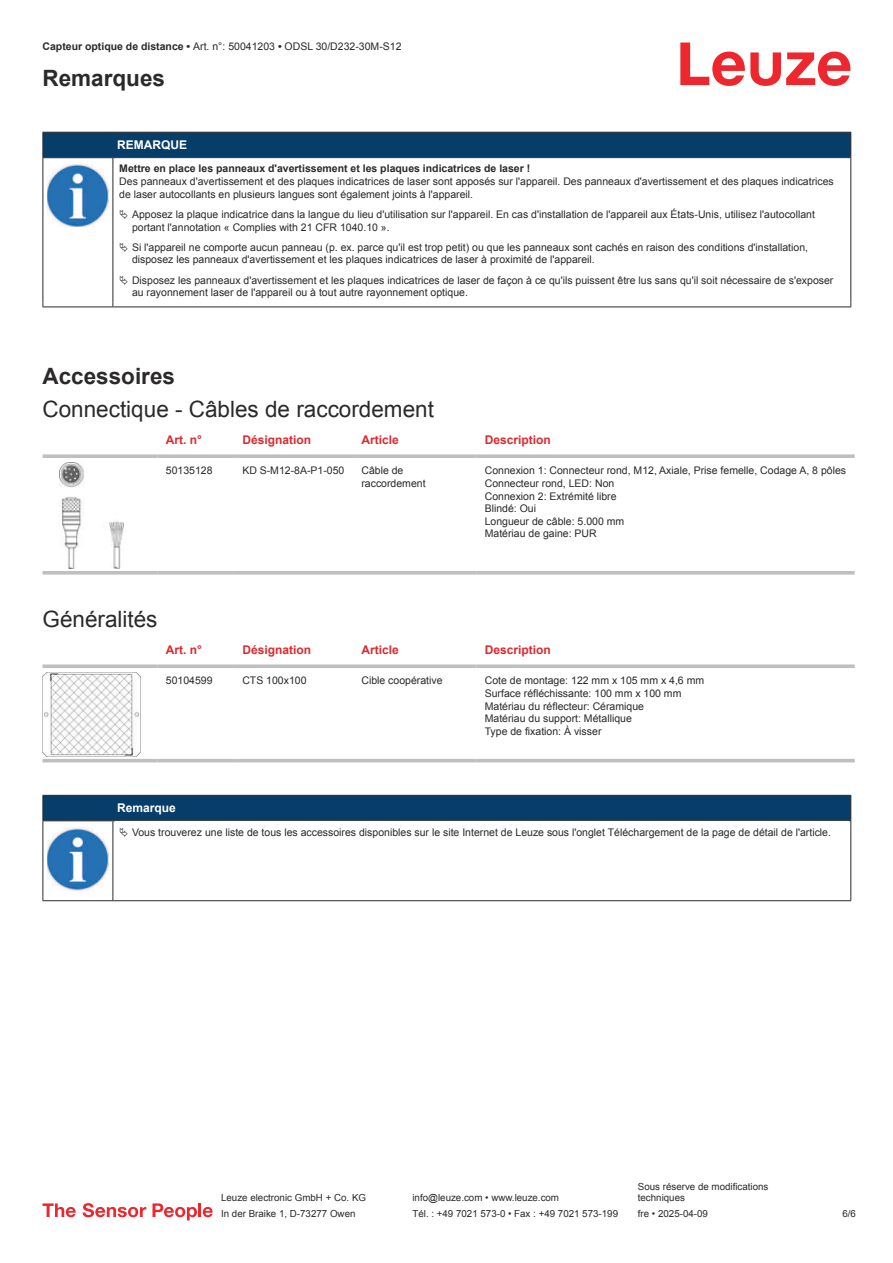
<style>
.page{position:relative;width:893px;height:1263px;background:#fff}
.page>*{position:absolute;margin:0;border:0;box-sizing:border-box;transform-origin:0 0}
.t1{font:22.5px "Arial";color:#2b292a}
.t2{font:700 22.5px "Arial";color:#2b292a}
.t3{font:700 12px "Arial";color:#db2a30}
.t4{font:700 12px "Arial";color:#fff}
.t5{font:10.5px/12.6px "Arial";color:#2b292a}
.t6{font:700 10.5px "Arial";color:#2b292a}
.t7{font:9.75px/11.7px "Arial";color:#2b292a}
.s1{font-weight:700}
</style>
<div class="page">
<svg style="left:680px;top:43px;width:170px;height:43px"></svg>
<svg style="left:43px;top:454px;width:114px;height:4px"></svg>
<svg style="left:157px;top:454px;width:77px;height:4px"></svg>
<svg style="left:234px;top:454px;width:119px;height:4px"></svg>
<svg style="left:353px;top:454px;width:123px;height:4px"></svg>
<svg style="left:476px;top:454px;width:379px;height:4px;background:#c3c5c7"></svg>
<svg style="left:43px;top:571px;width:114px;height:4px"></svg>
<svg style="left:157px;top:571px;width:77px;height:4px"></svg>
<svg style="left:234px;top:571px;width:119px;height:4px"></svg>
<svg style="left:353px;top:571px;width:123px;height:4px"></svg>
<svg style="left:476px;top:571px;width:379px;height:4px;background:#c3c5c7"></svg>
<img style="left:59px;top:462px;width:65px;height:106px">
<svg style="left:43px;top:674px;width:812px;height:89px"></svg>
<svg style="left:43px;top:664px;width:114px;height:4px"></svg>
<svg style="left:157px;top:664px;width:77px;height:4px"></svg>
<svg style="left:234px;top:664px;width:119px;height:4px"></svg>
<svg style="left:353px;top:664px;width:123px;height:4px"></svg>
<svg style="left:476px;top:664px;width:379px;height:4px;background:#c4c6c8"></svg>
<hr style="left:43px;top:759px;width:114px;height:3px;background:#bdbfc1">
<hr style="left:157px;top:759px;width:77px;height:3px;background:#bdbfc1">
<hr style="left:234px;top:759px;width:119px;height:3px;background:#bdbfc1">
<hr style="left:353px;top:759px;width:123px;height:3px;background:#bdbfc1">
<hr style="left:476px;top:759px;width:379px;height:3px;background:#bdbfc1">
<img style="left:43px;top:672px;width:97px;height:84px">
<div style="left:43px;top:795px;width:808px;height:26px;background:#063d69"></div>
<hr style="left:113px;top:820px;width:738px;height:1px;background:#2b292a">
<hr style="left:43px;top:821px;width:1px;height:75px;background:#2b292a">
<hr style="left:113px;top:821px;width:1px;height:75px;background:#2b292a">
<hr style="left:850px;top:821px;width:1px;height:75px;background:#2b292a">
<hr style="left:43px;top:900px;width:70px;height:1px;background:#2b292a">
<hr style="left:113px;top:900px;width:738px;height:1px;background:#2b292a">
<img style="left:47px;top:827px;width:61px;height:63px">
<svg style="left:43px;top:1203px;width:33px;height:14px"></svg>
<svg style="left:83px;top:1203px;width:63px;height:14px"></svg>
<svg style="left:153px;top:1203px;width:44px;height:17px"></svg>
<hr style="left:198px;top:1203px;width:3px;height:14px;background:#ed272d">
<svg style="left:203px;top:1207px;width:10px;height:10px"></svg>
<svg style="left:44px;top:158px;width:806px;height:149px"></svg>
<div style="left:43px;top:132px;width:808px;height:26px;background:#063d69"></div>
<hr style="left:113px;top:157px;width:738px;height:1px;background:#2b292a">
<hr style="left:43px;top:158px;width:1px;height:144px;background:#2b292a">
<hr style="left:113px;top:158px;width:1px;height:144px;background:#2b292a">
<hr style="left:850px;top:158px;width:1px;height:144px;background:#2b292a">
<hr style="left:43px;top:307px;width:70px;height:1px;background:#2b292a">
<hr style="left:113px;top:307px;width:738px;height:1px;background:#2b292a">
<img style="left:47px;top:164px;width:61px;height:63px">
<svg style="left:115px;top:159px;width:734px;height:144px"></svg>
<svg style="left:120px;top:210px;width:8px;height:9px"></svg>
<svg style="left:120px;top:242px;width:8px;height:10px"></svg>
<svg style="left:120px;top:275px;width:8px;height:10px"></svg>
<p class="t5" style="left:43px;top:41px;width:360px"><span class="s1">Capteur optique de distance •</span> Art. n°: 50041203 <span class="s1">•</span> ODSL 30/D232-30M-S12</p>
<h1 class="t2" style="left:43px;top:70px;width:124px">Remarques</h1>
<p class="t4" style="left:117px;top:140px;width:71px">REMARQUE</p>
<p class="t6" style="left:119px;top:165px;width:413px">Mettre en place les panneaux d'avertissement et les plaques indicatrices de laser !</p>
<p class="t5" style="left:119px;top:176px;width:716px">Des panneaux d'avertissement et des plaques indicatrices de laser sont apposés sur l'appareil. Des panneaux d'avertissement et des plaques indicatrices de laser autocollants en plusieurs langues sont également joints à l'appareil.</p>
<p class="t5" style="left:132px;top:209px;width:684px">Apposez la plaque indicatrice dans la langue du lieu d'utilisation sur l'appareil. En cas d'installation de l'appareil aux États-Unis, utilisez l'autocollant portant l'annotation « Complies with 21 CFR 1040.10 ».</p>
<p class="t5" style="left:132px;top:242px;width:678px">Si l'appareil ne comporte aucun panneau (p. ex. parce qu'il est trop petit) ou que les panneaux sont cachés en raison des conditions d'installation, disposez les panneaux d'avertissement et les plaques indicatrices de laser à proximité de l'appareil.</p>
<p class="t5" style="left:132px;top:275px;width:703px">Disposez les panneaux d'avertissement et les plaques indicatrices de laser de façon à ce qu'ils puissent être lus sans qu'il soit nécessaire de s'exposer au rayonnement laser de l'appareil ou à tout autre rayonnement optique.</p>
<h1 class="t2" style="left:43px;top:367px;width:134px">Accessoires</h1>
<h1 class="t1" style="left:43px;top:401px;width:393px">Connectique - Câbles de raccordement</h1>
<p class="t3" style="left:166px;top:435px;width:38px">Art. n°</p>
<p class="t3" style="left:242px;top:435px;width:70px">Désignation</p>
<p class="t3" style="left:361px;top:435px;width:39px">Article</p>
<p class="t3" style="left:485px;top:435px;width:68px">Description</p>
<p class="t5" style="left:166px;top:465px;width:48px">50135128</p>
<p class="t5" style="left:242px;top:465px;width:104px">KD S-M12-8A-P1- 050</p>
<p class="t5" style="left:361px;top:465px;width:66px">Câble de raccordement</p>
<p class="t5" style="left:485px;top:465px;width:363px">Connexion 1: Connecteur rond, M12, Axiale, Prise femelle, Codage A, 8 pôles<br>Connecteur rond, LED: Non<br>Connexion 2: Extrémité libre<br>Blindé: Oui<br>Longueur de câble: 5.000 mm<br>Matériau de gaine: PUR</p>
<h1 class="t1" style="left:43px;top:611px;width:117px">Généralités</h1>
<p class="t3" style="left:166px;top:645px;width:38px">Art. n°</p>
<p class="t3" style="left:242px;top:645px;width:70px">Désignation</p>
<p class="t3" style="left:361px;top:645px;width:39px">Article</p>
<p class="t3" style="left:485px;top:645px;width:68px">Description</p>
<p class="t5" style="left:166px;top:675px;width:48px">50104599</p>
<p class="t5" style="left:242px;top:675px;width:66px">CTS 100x100</p>
<p class="t5" style="left:361px;top:675px;width:83px">Cible coopérative</p>
<p class="t5" style="left:485px;top:675px;width:221px">Cote de montage: 122 mm x 105 mm x 4,6 mm Surface réfléchissante: 100 mm x 100 mm Matériau du réflecteur: Céramique<br>Matériau du support: Métallique<br>Type de fixation: À visser</p>
<p class="t4" style="left:117px;top:803px;width:60px">Remarque</p>
<p class="t5" style="left:132px;top:826px;width:700px">Vous trouverez une liste de tous les accessoires disponibles sur le site Internet de Leuze sous l'onglet Téléchargement de la page de détail de l'article.</p>
<p class="t7" style="left:221px;top:1193px;width:146px">Leuze electronic GmbH + Co. KG</p>
<p class="t7" style="left:412px;top:1193px;width:148px">info@leuze.com • www.leuze.com</p>
<p class="t7" style="left:638px;top:1181px;width:132px">Sous réserve de modifications techniques</p>
<p class="t7" style="left:221px;top:1209px;width:136px">In der Braike 1, D-73277 Owen</p>
<p class="t7" style="left:412px;top:1209px;width:207px">Tél. : +49 7021 573-0 • Fax : +49 7021 573-199</p>
<p class="t7" style="left:638px;top:1209px;width:72px">fre • 2025-04-09</p>
<p class="t7" style="left:842px;top:1209px;width:15px">6 /6</p>
</div>
